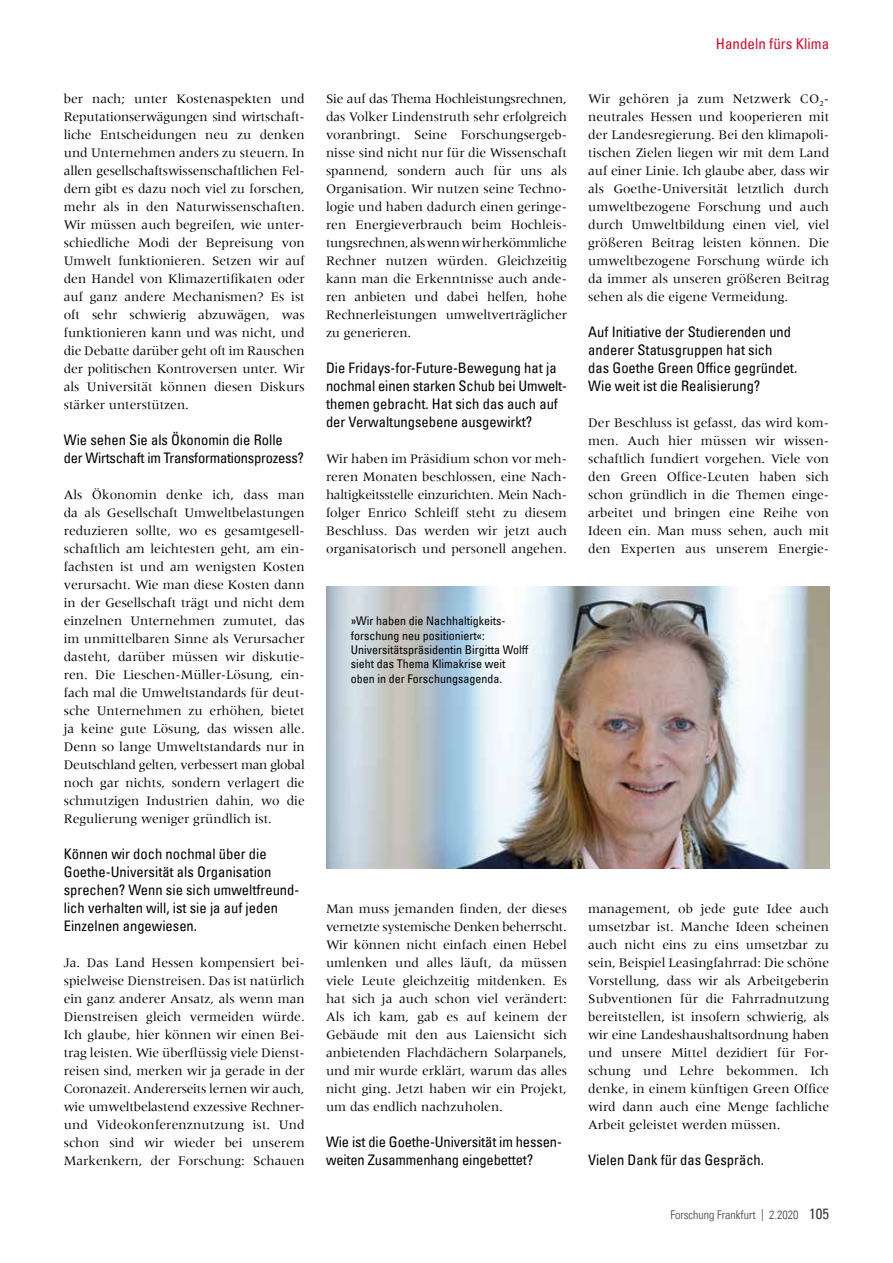
<style>
.page{position:relative;width:893px;height:1263px;background:#fff}
.page>*{position:absolute;margin:0;border:0;box-sizing:border-box;transform-origin:0 0}
.t1{font:condensed 15px "Univers Com 57";color:#d30b2c}
.t2{font:condensed 14.55px/18px "Univers Com 57";color:#000}
.t3{font:13.5px/18px "Meridien";color:#000;text-align:justify}
.t4{font:condensed 12px/14.4px "Univers Com 57";color:#000}
.t5{font:12px "Univers Com 47 Light Cond";color:#3c3c3b}
.s1{font-family:"Univers Com 57";font-stretch:condensed;font-size:15px}
</style>
<div class="page">
<img style="left:327px;top:587px;width:502px;height:282px">
<p class="t3" style="left:64px;top:90px;width:242px">ber nach; unter Kostenaspekten und Reputationserwägungen sind wirtschaft&shy;liche Entscheidungen neu zu denken und Unternehmen anders zu steuern. In allen gesellschaftswissenschaftlichen Fel&shy;dern gibt es dazu noch viel zu forschen, mehr als in den Naturwissenschaften.<br>Wir müssen auch begreifen, wie unter&shy;schiedliche Modi der Bepreisung von Umwelt funktionieren. Setzen wir auf den Handel von Klimazertifikaten oder auf ganz andere Mechanismen? Es ist oft sehr schwierig abzuwägen, was funktionieren kann und was nicht, und die Debatte darüber geht oft im Rauschen der politischen Kontroversen unter. Wir als Universität können diesen Diskurs stärker unterstützen.</p>
<p class="t2" style="left:64px;top:431px;width:242px">Wie sehen Sie als Ökonomin die Rolle der Wirtschaft im Transformationsprozess?</p>
<p class="t3" style="left:64px;top:486px;width:242px">Als Ökonomin denke ich, dass man da als Gesellschaft Umweltbelastungen reduzieren sollte, wo es gesamtgesell&shy;schaftlich am leichtesten geht, am ein&shy;fachsten ist und am wenigsten Kosten verursacht. Wie man diese Kosten dann in der Gesellschaft trägt und nicht dem einzelnen Unternehmen zumutet, das im unmittelbaren Sinne als Verursacher dasteht, darüber müssen wir diskutie&shy;ren. Die Lieschen-Müller- Lösung, ein&shy;fach mal die Umweltstandards für deut&shy;sche Unternehmen zu erhöhen, bietet ja keine gute Lösung, das wissen alle.<br>Denn so lange Umweltstandards nur in Deutschland gelten, verbessert man global noch gar nichts, sondern verlagert die schmutzigen Industrien dahin, wo die Regulierung weniger gründlich ist.</p>
<p class="t2" style="left:64px;top:845px;width:237px">Können wir doch nochmal über die Goethe-Universität als Organisation sprechen? Wenn sie sich umweltfreund&shy;lich verhalten will, ist sie ja auf jeden Einzelnen angewiesen.</p>
<p class="t3" style="left:64px;top:954px;width:242px;text-align:left">Ja. Das Land Hessen kompensiert bei&shy;spielweise Dienstreisen. Das ist natürlich ein ganz anderer Ansatz, als wenn man Dienstreisen gleich vermeiden würde.<br>Ich glaube, hier können wir einen Bei&shy;trag leisten. Wie überflüssig viele Dienst&shy;reisen sind, merken wir ja gerade in der Coronazeit. Andererseits lernen wir auch, wie umweltbelastend exzessive Rechner&shy;und Videokonferenznutzung ist. Und schon sind wir wieder bei unserem Markenkern, der Forschung: Schauen</p>
<p class="t3" style="left:326px;top:90px;width:242px">Sie auf das Thema Hochleistungsrechnen, das Volker Lindenstruth sehr erfolgreich voranbringt. Seine Forschungsergeb&shy;nisse sind nicht nur für die Wissenschaft spannend, sondern auch für uns als Organisation. Wir nutzen seine Techno&shy;logie und haben dadurch einen geringe&shy;ren Energieverbrauch beim Hochleis&shy;tungsrechnen, als wenn wir herkömmliche Rechner nutzen würden. Gleichzeitig kann man die Erkenntnisse auch ande&shy;ren anbieten und dabei helfen, hohe Rechnerleistungen umweltverträglicher zu generieren.</p>
<p class="t2" style="left:326px;top:359px;width:241px">Die Fridays-for-Future-Bewegung hat ja nochmal einen starken Schub bei Umwelt&shy;themen gebracht. Hat sich das auch auf der Verwaltungsebene ausgewirkt?</p>
<p class="t3" style="left:326px;top:450px;width:242px">Wir haben im Präsidium schon vor meh&shy;reren Monaten beschlossen, eine Nach&shy;haltigkeitsstelle einzurichten. Mein Nach&shy;folger Enrico Schleiff steht zu diesem Beschluss. Das werden wir jetzt auch organisatorisch und personell angehen.</p>
<p class="t4" style="left:351px;top:613px;width:179px">»Wir haben die Nachhaltigkeits&shy;forschung neu positioniert«:<br>Universitätspräsidentin Birgitta Wolff sieht das Thema Klimakrise weit oben in der Forschungsagenda.</p>
<p class="t3" style="left:326px;top:900px;width:242px">Man muss jemanden finden, der dieses vernetzte systemische Denken beherrscht.<br>Wir können nicht einfach einen Hebel umlenken und alles läuft, da müssen viele Leute gleichzeitig mitdenken. Es hat sich ja auch schon viel verändert:<br>Als ich kam, gab es auf keinem der Gebäude mit den aus Laiensicht sich anbietenden Flachdächern Solarpanels, und mir wurde erklärt, warum das alles nicht ging. Jetzt haben wir ein Projekt, um das endlich nachzuholen.</p>
<p class="t2" style="left:326px;top:1133px;width:237px">Wie ist die Goethe-Universität im hessen&shy;weiten Zusammenhang eingebettet?</p>
<p class="t1" style="left:716px;top:34px;width:115px">Handeln fürs Klima</p>
<p class="t3" style="left:588px;top:90px;width:242px;text-align:left">Wir gehören ja zum Netzwerk CO<sub>2</sub>-- neutrales Hessen und kooperieren mit der Landesregierung. Bei den klimapoli&shy;tischen Zielen liegen wir mit dem Land auf einer Linie. Ich glaube aber, dass wir als Goethe- Universität letztlich durch umweltbezogene Forschung und auch durch Umweltbildung einen viel, viel größeren Beitrag leisten können. Die umweltbezogene Forschung würde ich da immer als unseren größeren Beitrag sehen als die eigene Vermeidung.</p>
<p class="t2" style="left:588px;top:323px;width:210px">Auf Initiative der Studierenden und anderer Statusgruppen hat sich<br>das Goethe Green Office gegründet.<br>Wie weit ist die Realisierung?</p>
<p class="t3" style="left:588px;top:414px;width:242px">Der Beschluss ist gefasst, das wird kom&shy;men. Auch hier müssen wir wissen&shy;schaftlich fundiert vorgehen. Viele von den Green Office-Leuten haben sich schon gründlich in die Themen einge&shy;arbeitet und bringen eine Reihe von Ideen ein. Man muss sehen, auch mit den Experten aus unserem Energie-</p>
<p class="t3" style="left:588px;top:900px;width:242px">management, ob jede gute Idee auch umsetzbar ist. Manche Ideen scheinen auch nicht eins zu eins umsetzbar zu sein, Beispiel Leasingfahrrad: Die schöne Vorstellung, dass wir als Arbeitgeberin Subventionen für die Fahrradnutzung bereitstellen, ist insofern schwierig, als wir eine Landeshaushaltsordnung haben und unsere Mittel dezidiert für For&shy;schung und Lehre bekommen. Ich denke, in einem künftigen Green Office wird dann auch eine Menge fachliche Arbeit geleistet werden müssen.</p>
<p class="t2" style="left:588px;top:1151px;width:177px">Vielen Dank für das Gespräch.</p>
<p class="t5" style="left:671px;top:1208px;width:160px">Forschung Frankfurt | 2.2020 <span class="s1">105</span></p>
</div>
